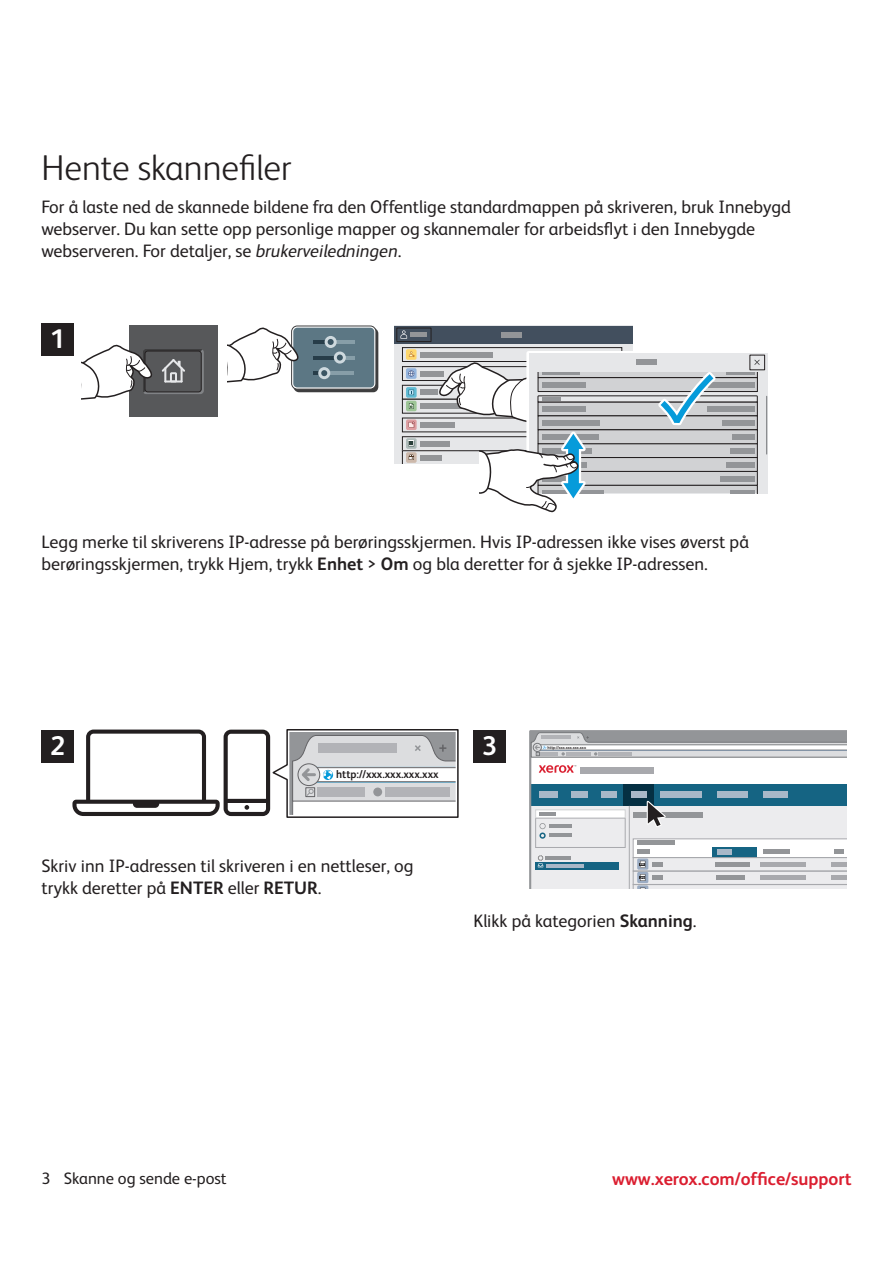
<style>
.page{position:relative;width:893px;height:1263px;background:#fff}
.page>*{position:absolute;margin:0;border:0;box-sizing:border-box;transform-origin:0 0}
.t1{font:300 36px "Xerox Sans";color:#231f20}
.t2{font:700 27px "Xerox Sans";color:#fff}
.t3{font:18px/21.6px "Xerox Sans";color:#231f20}
.t4{font:700 18px "Xerox Sans";color:#db1e30}
.t5{font:16.5px "Xerox Sans";color:#231f20}
.t6{font:700 11.25px "Xerox Sans";color:#231f20;scale:.96 1}
.t7{font:700 4.2px "Xerox Sans";color:#231f20;scale:.96 1}
.s1{font-style:italic}
.s2{font-weight:700}
</style>
<div class="page">
<div style="left:293px;top:328px;width:85px;height:64px;background:#3e3e3f;border-radius:6px"></div>
<div style="left:291px;top:326px;width:85px;height:63px;border:1px solid #3e3e3f;border-radius:6px"></div>
<div style="left:293px;top:328px;width:81px;height:59px;background:#5c7784;border-radius:4px"></div>
<hr style="left:313px;top:340px;width:18px;height:3px;background:#273d49">
<hr style="left:331px;top:340px;width:23px;height:3px;background:#879ea8">
<div style="left:325px;top:336px;width:12px;height:12px;background:#ced9de;border-radius:50%"></div>
<svg style="left:328px;top:339px;width:6px;height:6px"></svg>
<hr style="left:313px;top:356px;width:27px;height:3px;background:#273d49">
<hr style="left:340px;top:356px;width:14px;height:3px;background:#879ea8">
<svg style="left:334px;top:351px;width:12px;height:13px"></svg>
<div style="left:337px;top:354px;width:6px;height:7px;background:#3b5664;border-radius:50%"></div>
<hr style="left:325px;top:372px;width:29px;height:3px;background:#879ea8">
<svg style="left:318px;top:367px;width:12px;height:12px"></svg>
<svg style="left:313px;top:370px;width:14px;height:6px"></svg>
<div style="left:129px;top:326px;width:88px;height:91px;background:#57585a"></div>
<svg style="left:81px;top:344px;width:122px;height:56px"></svg>
<svg style="left:228px;top:327px;width:72px;height:62px"></svg>
<svg style="left:394px;top:343px;width:239px;height:121px;background:#d0d2d6"></svg>
<div style="left:402px;top:367px;width:220px;height:13px;background:#e6e7e9"></div>
<div style="left:402px;top:366px;width:220px;height:15px;border:1px solid #231f20"></div>
<div style="left:406px;top:368px;width:11px;height:11px;background:#95b5de;border-radius:2px"></div>
<svg style="left:408px;top:370px;width:6px;height:7px"></svg>
<div style="left:420px;top:371px;width:24px;height:5px;background:#939598"></div>
<div style="left:402px;top:385px;width:220px;height:14px;background:#e6e7e9"></div>
<div style="left:402px;top:385px;width:220px;height:14px;border:1px solid #231f20"></div>
<div style="left:402px;top:348px;width:220px;height:13px;background:#e6e7e9"></div>
<div style="left:402px;top:347px;width:220px;height:15px;border:1px solid #231f20"></div>
<div style="left:406px;top:349px;width:10px;height:11px;background:#fed76c;border-radius:2px"></div>
<svg style="left:409px;top:351px;width:6px;height:6px"></svg>
<div style="left:420px;top:352px;width:73px;height:5px;background:#939598"></div>
<svg style="left:406px;top:387px;width:11px;height:11px"></svg>
<svg style="left:409px;top:390px;width:5px;height:5px"></svg>
<div style="left:420px;top:390px;width:18px;height:5px;background:#939598"></div>
<svg style="left:404px;top:401px;width:33px;height:10px"></svg>
<div style="left:402px;top:399px;width:220px;height:14px;border:1px solid #231f20"></div>
<div style="left:406px;top:401px;width:11px;height:10px;background:#9ec697;border-radius:2px"></div>
<svg style="left:409px;top:403px;width:5px;height:6px"></svg>
<div style="left:420px;top:404px;width:49px;height:5px;background:#939598"></div>
<div style="left:402px;top:437px;width:220px;height:14px;background:#e6e7e9"></div>
<div style="left:402px;top:436px;width:220px;height:15px;border:1px solid #231f20"></div>
<svg style="left:406px;top:438px;width:11px;height:11px"></svg>
<svg style="left:408px;top:441px;width:6px;height:5px"></svg>
<div style="left:420px;top:441px;width:30px;height:6px;background:#939598"></div>
<div style="left:402px;top:451px;width:220px;height:13px;background:#e6e7e9"></div>
<div style="left:402px;top:450px;width:220px;height:14px;border:1px solid #231f20"></div>
<div style="left:406px;top:452px;width:11px;height:11px;background:#cdb9ab;border-radius:2px"></div>
<svg style="left:409px;top:454px;width:5px;height:6px"></svg>
<div style="left:420px;top:455px;width:22px;height:6px;background:#939598"></div>
<div style="left:402px;top:418px;width:220px;height:14px;background:#e6e7e9"></div>
<div style="left:406px;top:419px;width:11px;height:11px;background:#de9fa2;border-radius:2px"></div>
<svg style="left:408px;top:421px;width:7px;height:7px"></svg>
<div style="left:420px;top:422px;width:34px;height:6px;background:#939598"></div>
<div style="left:394px;top:326px;width:239px;height:17px;background:#424f5e"></div>
<div style="left:397px;top:328px;width:34px;height:14px;border:1px solid #231f20"></div>
<svg style="left:400px;top:330px;width:7px;height:9px"></svg>
<div style="left:410px;top:332px;width:16px;height:5px;background:#939598"></div>
<div style="left:501px;top:332px;width:21px;height:6px;background:#939598"></div>
<div style="left:526px;top:351px;width:244px;height:144px;border:4px solid #fff"></div>
<svg style="left:437px;top:353px;width:330px;height:160px"></svg>
<svg style="left:72px;top:729px;width:387px;height:89px"></svg>
<svg style="left:531px;top:732px;width:316px;height:157px"></svg>
<div style="left:41px;top:730px;width:33px;height:33px;background:#231f20"></div>
<div style="left:473px;top:730px;width:33px;height:33px;background:#231f20"></div>
<div style="left:41px;top:323px;width:33px;height:33px;background:#231f20"></div>
<h1 class="t1" style="left:41px;top:155px;width:252px">Hente skannefiler</h1>
<p class="t3" style="left:41px;top:198px;width:751px">For å laste ned de skannede bildene fra den Offentlige standardmappen på skriveren, bruk Innebygd webserver. Du kan sette opp personlige mapper og skannemaler for arbeidsflyt i den Innebygde webserveren. For detaljer, se <span class="s1">brukerveiledningen</span>.</p>
<h2 class="t2" style="left:50px;top:326px;width:17px">1</h2>
<p class="t3" style="left:41px;top:533px;width:709px">Legg merke til skriverens IP-adresse på berøringsskjermen. Hvis IP-adressen ikke vises øverst på berøringsskjermen, trykk Hjem, trykk <span class="s2">Enhet</span> &gt; <span class="s2">Om</span> og bla deretter for å sjekke IP-adressen.</p>
<h2 class="t2" style="left:50px;top:733px;width:17px">2</h2>
<h2 class="t2" style="left:482px;top:733px;width:17px">3</h2>
<p class="t7" style="left:548px;top:745px;width:42px">http://xxx.xxx.xxx.xxx</p>
<p class="t6" style="left:336px;top:769px;width:108px">http://xxx.xxx.xxx.xxx</p>
<p class="t3" style="left:41px;top:857px;width:374px">Skriv inn IP-adressen til skriveren i en nettleser, og trykk deretter på <span class="s2">ENTER</span> eller <span class="s2">RETUR</span>.</p>
<p class="t3" style="left:473px;top:912px;width:225px">Klikk på kategorien <span class="s2">Skanning</span>.</p>
<p class="t5" style="left:41px;top:1172px;width:11px">3</p>
<p class="t4" style="left:612px;top:1171px;width:241px">www.xerox.com/office/support</p>
<p class="t5" style="left:64px;top:1172px;width:164px">Skanne og sende e-post</p>
</div>
